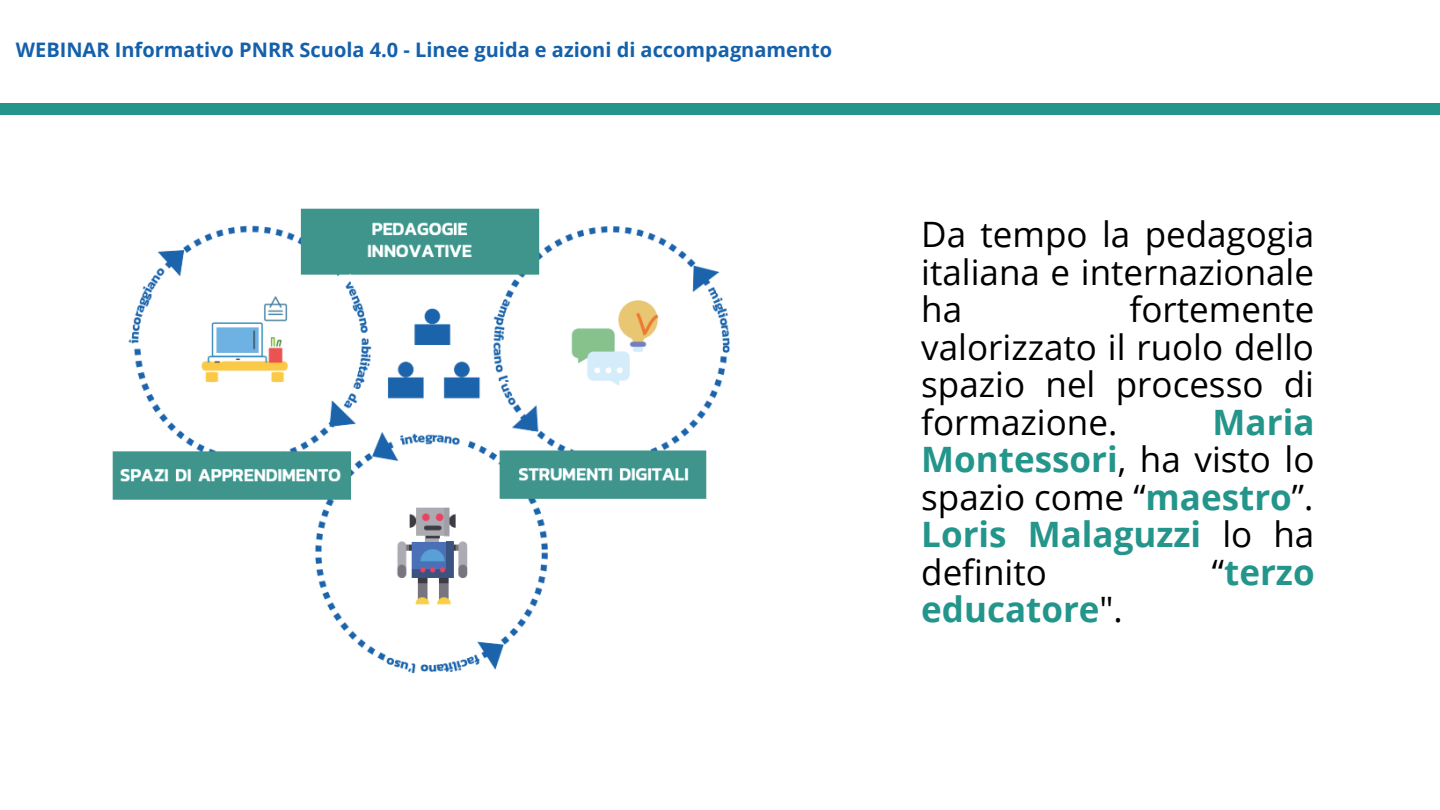
<style>
.page{position:relative;width:1440px;height:810px;background:#fff}
.page>*{position:absolute;margin:0;border:0;box-sizing:border-box;transform-origin:0 0}
.t1{font:35px/37.5px "Open Sans";color:#000;text-align:justify}
.t2{font:700 35px/37.5px "Open Sans";color:#24958b;text-align:justify}
.t3{font:700 20px "Open Sans";color:#1460ab}
.s1{font-weight:400;color:#000}
</style>
<div class="page">
<img style="left:112px;top:208px;width:618px;height:465px">
<div style="left:0;top:103px;width:1439px;height:12px;background:#24958b"></div>
<p class="t3" style="left:16px;top:36px;width:818px">WEBINAR Informativo PNRR Scuola 4.0 - Linee guida e azioni di accompagnamento</p>
<p class="t1" style="left:921px;top:215px;width:395px">Da tempo la pedagogia italiana e internazionale ha</p>
<p class="t1" style="left:921px;top:290px;width:395px;text-indent:208px">fortemente valorizzato il ruolo dello spazio nel processo di formazione.</p>
<p class="t2" style="left:921px;top:402px;width:395px;text-indent:291px">Maria Montessori<span class="s1">, ha visto lo spazio come “</span>maestro<span class="s1">”.<br></span>Loris Malaguzzi <span class="s1">lo ha definito</span></p>
<p class="t2" style="left:1212px;top:552px;width:104px"><span class="s1">“</span>terzo</p>
<p class="t2" style="left:921px;top:590px;width:203px">educatore<span class="s1">".</span></p>
</div>
